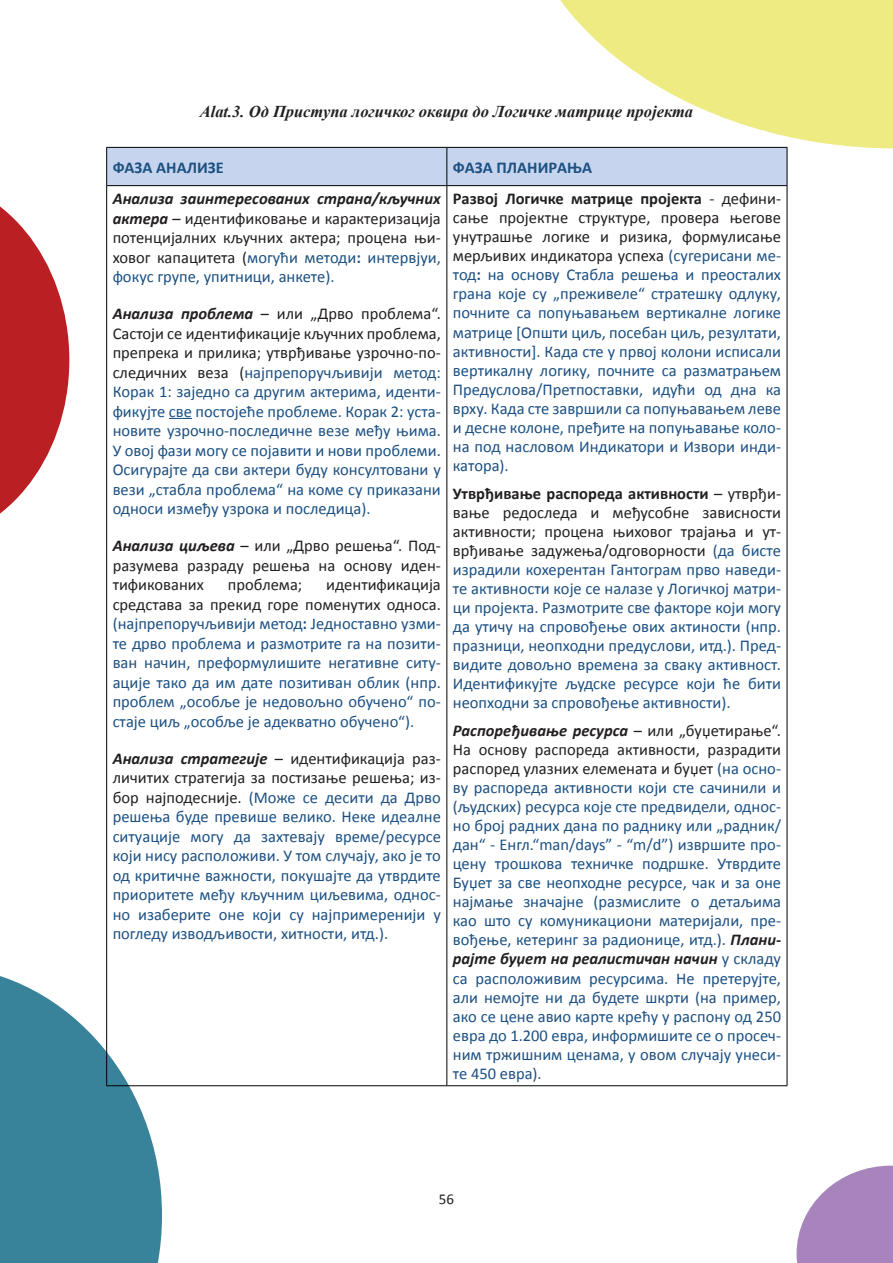
<style>
.page{position:relative;width:893px;height:1263px;background:#fff}
.page>*{position:absolute;margin:0;border:0;box-sizing:border-box;transform-origin:0 0}
.t1{font:16.5px/19px "Calibri";color:#1c5082;text-align:justify}
.t2{font:16.5px/19.5px "Calibri";color:#231f20;text-align:justify}
.t3{font:italic 700 16.5px "Times New Roman";color:#231f20}
.t4{font:700 16.5px "Calibri";color:#1c5082}
.t5{font:15px "Calibri";color:#231f20}
.s1{font-weight:700;font-style:italic}
.s2{color:#1c5082}
.s3{font-weight:700;color:#1c5082}
.s4{font-weight:700;font-style:italic;color:#231f20}
.s5{color:#231f20}
.s6{font-weight:700;color:#231f20}
.s7{font-weight:700}
</style>
<div class="page">
<svg style="left:0;top:965px;width:162px;height:298px;fill:#38839a"></svg>
<svg style="left:0;top:206px;width:69px;height:308px"></svg>
<svg style="left:796px;top:1166px;width:97px;height:97px"></svg>
<svg style="left:513px;top:0;width:380px;height:149px;fill:#eeeb82"></svg>
<div style="left:107px;top:148px;width:680px;height:37px;background:#c6d5ed"></div>
<hr style="left:106px;top:147px;width:341px;height:1px;background:#000002">
<hr style="left:106px;top:148px;width:1px;height:37px;background:#000002">
<hr style="left:447px;top:147px;width:340px;height:1px;background:#000002">
<hr style="left:446px;top:148px;width:1px;height:37px;background:#000002">
<hr style="left:787px;top:148px;width:1px;height:37px;background:#000002">
<hr style="left:106px;top:185px;width:341px;height:1px;background:#000002">
<hr style="left:106px;top:186px;width:1px;height:899px;background:#000002">
<hr style="left:447px;top:185px;width:340px;height:1px;background:#000002">
<hr style="left:446px;top:186px;width:1px;height:899px;background:#000002">
<hr style="left:787px;top:186px;width:1px;height:899px;background:#000002">
<hr style="left:106px;top:1085px;width:341px;height:1px;background:#000002">
<hr style="left:447px;top:1085px;width:340px;height:1px;background:#000002">
<svg style="left:169px;top:418px;width:23px;height:1px"></svg>
<p class="t3" style="left:200px;top:100px;width:495px">Alat.3. Од Приступа логичког оквира до Логичке матрице пројекта</p>
<p class="t4" style="left:113px;top:157px;width:113px">ФАЗА АНАЛИЗЕ</p>
<p class="t4" style="left:453px;top:157px;width:141px">ФАЗА ПЛАНИРАЊА</p>
<p class="t2" style="left:113px;top:189px;width:330px"><span class="s1">Анализа заинтересованих страна/кључних актера</span> – идентификовање и карактеризација потенцијалних кључних актера; процена њи&shy;ховог капацитета (<span class="s2">могући методи</span><span class="s3">:</span> <span class="s2">интервјуи, фокус групе, упитници, анкете).</span></p>
<p class="t1" style="left:113px;top:304px;width:330px;line-height:19.5px"><span class="s4">Анализа проблема</span> <span class="s5">– или „Дрво проблема“.<br>Састоји се идентификације кључних проблема, препрека и прилика; утврђивање узрочно-по&shy;следичних веза (</span>најпрепоручљивији метод:<br>Корак 1: заједно са другим актерима, иденти&shy;фикујте све постојеће проблеме. Корак 2: уста&shy;новите узрочно-последичне везе међу њима.<br>У овој фази могу се појавити и нови проблеми.<br>Осигурајте да сви актери буду консултовани у вези „стабла проблема“ на коме су приказани односи између узрока и последица).</p>
<p class="t2" style="left:113px;top:536px;width:330px"><span class="s1">Анализа циљева</span> – или „Дрво решења“. Под&shy;разумева разраду решења на основу иден&shy;тификованих</p>
<p class="t1" style="left:453px;top:189px;width:330px"><span class="s6">Развој Логичке матрице пројекта</span> <span class="s5">- дефини&shy;сање пројектне структуре, провера његове унутрашње логике и ризика, формулисање мерљивих индикатора успеха</span> (сугерисани ме&shy;тод<span class="s7">:</span> на основу Стабла решења и преосталих грана које су „преживеле“ стратешку одлуку, почните са попуњавањем вертикалне логике матрице [Општи циљ, посебан циљ, резултати, активности]. Када сте у првој колони исписали вертикалну логику, почните са разматрањем Предуслова/Претпоставки, идући од дна ка врху. Када сте завршили са попуњавањем леве и десне колоне, пређите на попуњавање коло&shy;на под насловом Индикатори и Извори инди&shy;катора).</p>
<p class="t1" style="left:453px;top:484px;width:330px"><span class="s6">Утврђивање распореда активности</span> <span class="s5">– утврђи&shy;вање редоследа и међусобне зависности активности; процена њиховог трајања и ут&shy;врђивање задужења/одговорности</span> (да бисте израдили кохерентан Гантограм прво наведи&shy;те активности које се налазе у Логичкој матри&shy;ци пројекта. Размотрите све факторе који могу да утичу на спровођење ових актиности (нпр. празници, неопходни предуслови, итд.). Пред&shy;видите довољно времена за сваку активност.<br>Идентификујте људске ресурсе који ће бити неопходни за спровођење активности).</p>
<p class="t1" style="left:453px;top:721px;width:330px"><span class="s4">Распоређивање ресурса</span> <span class="s5">– или „буџетирање“.<br>На основу распореда активности, разрадити распоред улазних елемената и буџет</span> (на осно&shy;ву распореда активности који сте сачинили и (људских) ресурса које сте предвидели, однос&shy;но број радних дана по раднику или „радник/ дан“ - Енгл.“man/days” - “m/d”) извршите про&shy;цену трошкова техничке подршке. Утврдите Буџет за све неопходне ресурсе, чак и за оне најмање значајне (размислите о детаљима као што су комуникациони материјали, пре&shy;вођење, кетеринг за радионице, итд.). <span class="s4">Плани&shy;рајте буџет на реалистичан начин</span> у складу са расположивим ресурсима. Не претерујте, али немојте ни да будете шкрти (на пример, ако се цене авио карте крећу у распону од 250 евра до 1.200 евра, информишите се о просеч&shy;ним тржишним ценама, у овом случају унеси&shy;те 450 евра).</p>
<p class="t2" style="left:228px;top:575px;width:76px">проблема;</p>
<p class="t1" style="left:113px;top:575px;width:330px;line-height:19.5px;text-indent:214px"><span class="s5">идентификација средстава за прекид горе поменутих односа. </span>(најпрепоручљивији метод<span class="s7">:</span> Једноставно узми&shy;те дрво проблема и размотрите га на позити&shy;ван начин, преформулишите негативне ситу&shy;ације тако да им дате позитиван облик (нпр. проблем „особље је недовољно обучено“ по&shy;стаје циљ „особље је адекватно обучено“).</p>
<p class="t1" style="left:113px;top:748px;width:330px;line-height:19.5px"><span class="s4">Анализа стратегије</span> <span class="s5">– идентификација раз&shy;личитих стратегија за постизање решења; из&shy;бор најподесније.</span> (Може се десити да Дрво решења буде превише велико. Неке идеалне ситуације могу да захтевају време/ресурсе који нису расположиви. У том случају, ако је то од критичне важности, покушајте да утврдите приоритете међу кључним циљевима, однос&shy;но изаберите оне који су најпримеренији у погледу изводљивости, хитности, итд.).</p>
<p class="t5" style="left:439px;top:1190px;width:17px">56</p>
</div>
